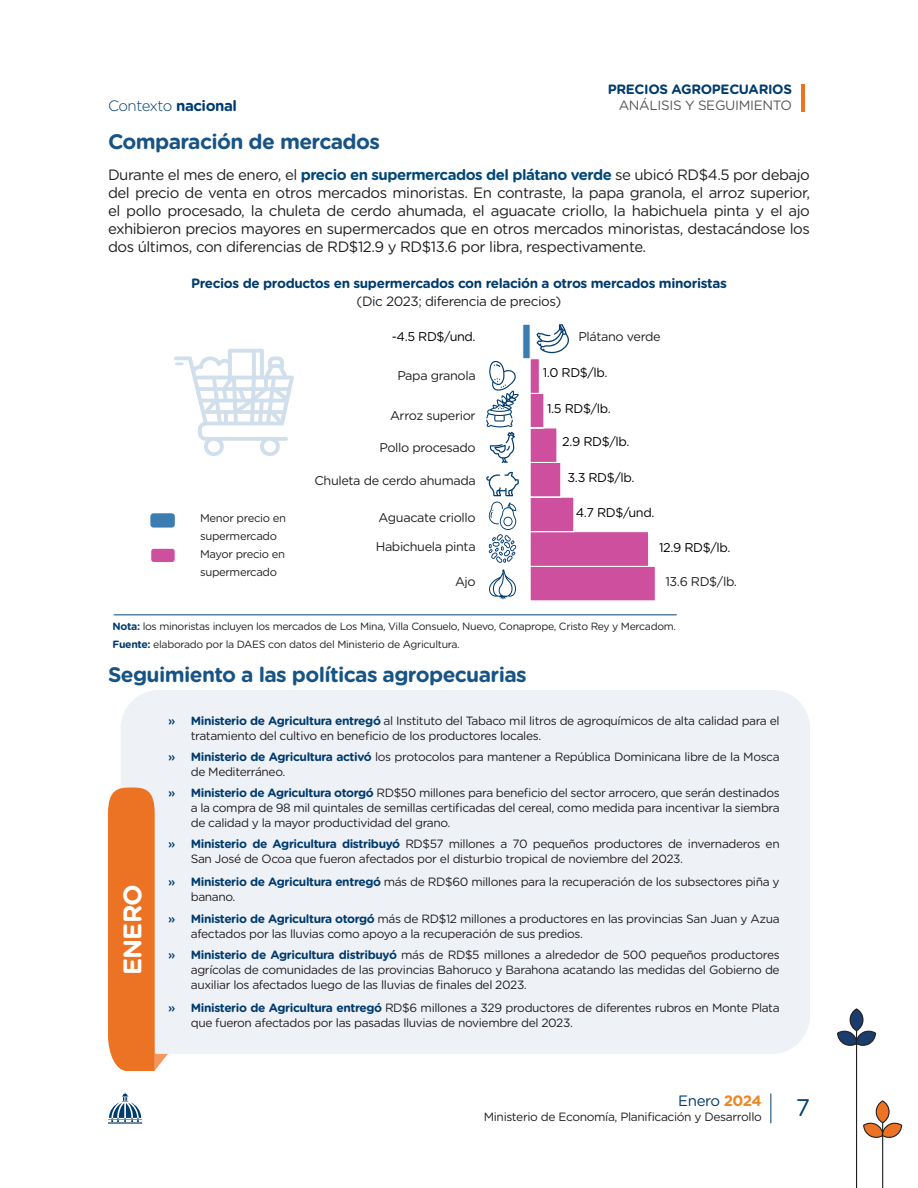
<style>
.page{position:relative;width:918px;height:1188px;background:#fff}
.page>*{position:absolute;margin:0;border:0;box-sizing:border-box;transform-origin:0 0}
.con_SANGRIA{font:700 25.5px "Gotham Rounded";letter-spacing:-.03em;color:#fff}
.t1{font:24px "Gotham Rounded";color:#003b6e}
.Subtítulos{font:700 21px "Gotham Rounded";letter-spacing:-.03em;color:#175485}
.Body{font:15px/18px "Gotham Rounded";letter-spacing:-.03em;color:#231f20;text-align:justify}
.t2{font:300 15px "Gotham Rounded";letter-spacing:-.04em;color:#003b6e}
.t3{font:15px "Gotham Rounded";letter-spacing:-.03em;color:#003b6e}
.Títulos_graficos_cuadros_Center{font:700 13.5px/18px "Gotham Rounded";letter-spacing:-.025em;color:#003b6e;text-align:center}
.t4{font:13.5px "Gotham Rounded";letter-spacing:-.025em;color:#57585a}
.Cuadro{font:12.75px "Gotham Rounded";letter-spacing:-.03em;color:#231f20}
.Cuadro-2{font:12.75px "Gotham Rounded";letter-spacing:-.03em;color:#000}
.t5{font:12px/15px "Gotham Rounded";letter-spacing:-.03em;color:#231f20}
.Fuente_tablas{font:11.25px/18px "Gotham Rounded";letter-spacing:-.03em;color:#231f20}
.Fuente_graficos{font:10.5px "Gotham Rounded";letter-spacing:-.03em;color:#231f20}
.s1{font-weight:700}
.s2{font-weight:700;color:#004779}
.s3{font-weight:400;color:#231f20}
.s4{font-weight:700;color:#003b6e}
.s5{font-weight:500;color:#003b6e}
.s6{font-weight:700;color:#ed8721}
</style>
<div class="page">
<hr style="left:108px;top:1122px;width:34px;height:2px;background:#003b6e">
<svg style="left:108px;top:1092px;width:34px;height:30px"></svg>
<hr style="left:801px;top:84px;width:3px;height:28px;background:#ed7324">
<svg style="left:771px;top:1094px;width:1px;height:29px"></svg>
<svg style="left:837px;top:1030px;width:40px;height:18px"></svg>
<svg style="left:850px;top:1009px;width:13px;height:22px"></svg>
<div style="left:850px;top:1008px;width:14px;height:23px;border:1px solid #231f20;border-radius:50%"></div>
<hr style="left:856px;top:1030px;width:1px;height:158px;background:#231f20">
<svg style="left:863px;top:1122px;width:40px;height:18px"></svg>
<svg style="left:876px;top:1101px;width:13px;height:22px"></svg>
<div style="left:876px;top:1100px;width:14px;height:23px;border:1px solid #231f20;border-radius:50%"></div>
<hr style="left:882px;top:1122px;width:1px;height:66px;background:#231f20">
<hr style="left:114px;top:615px;width:562px;height:1px;background:#004779">
<div style="left:150px;top:513px;width:25px;height:15px;background:#3b7cb1;border-radius:3px"></div>
<div style="left:151px;top:548px;width:24px;height:15px;background:#cd4f9d;border-radius:3px"></div>
<div style="left:150px;top:548px;width:26px;height:15px;border:1px solid #fff;border-radius:3px"></div>
<svg style="left:174px;top:349px;width:120px;height:107px"></svg>
<svg style="left:486px;top:361px;width:33px;height:102px"></svg>
<svg style="left:489px;top:569px;width:27px;height:30px"></svg>
<svg style="left:486px;top:471px;width:33px;height:92px"></svg>
<div style="left:530px;top:566px;width:126px;height:35px;background:#cd4f9d;border:1px solid #fff"></div>
<svg style="left:530px;top:324px;width:119px;height:243px"></svg>
<div style="left:522px;top:324px;width:9px;height:35px;background:#3b7cb1;border:1px solid #fff"></div>
<div style="left:121px;top:690px;width:689px;height:364px;background:#eef1f6;border-radius:38px"></div>
<svg style="left:108px;top:788px;width:60px;height:283px"></svg>
<p class="Títulos_graficos_cuadros_Center" style="left:608px;top:79px;width:186px">PRECIOS AGROPECUARIOS</p>
<p class="t4" style="left:619px;top:96px;width:175px">ANÁLISIS Y SEGUIMIENTO</p>
<p class="t2" style="left:108px;top:96px;width:131px">Contexto <span class="s1">nacional</span></p>
<p class="Subtítulos" style="left:108px;top:126px;width:273px">Comparación de mercados</p>
<p class="Body" style="left:108px;top:165px;width:704px">Durante el mes de enero, el <span class="s2">precio en supermercados del plátano verde</span> se ubicó RD$4.5 por debajo del precio de venta en otros mercados minoristas. En contraste, la papa granola, el arroz superior, el pollo procesado, la chuleta de cerdo ahumada, el aguacate criollo, la habichuela pinta y el ajo exhibieron precios mayores en supermercados que en otros mercados minoristas, destacándose los dos últimos, con diferencias de RD$12.9 y RD$13.6 por libra, respectivamente.</p>
<p class="Títulos_graficos_cuadros_Center" style="left:191px;top:274px;width:537px">Precios de productos en supermercados con relación a otros mercados minoristas <span class="s3">(Dic 2023; diferencia de precios)</span></p>
<p class="Fuente_tablas" style="left:200px;top:509px;width:87px">Menor precio en supermercado</p>
<p class="Fuente_tablas" style="left:200px;top:545px;width:86px">Mayor precio en supermercado</p>
<p class="Cuadro-2" style="left:392px;top:327px;width:85px">-4.5 RD$/und.</p>
<p class="Cuadro" style="left:397px;top:367px;width:80px">Papa granola</p>
<p class="Cuadro" style="left:390px;top:407px;width:87px">Arroz superior</p>
<p class="Cuadro" style="left:379px;top:438px;width:98px">Pollo procesado</p>
<p class="Cuadro" style="left:315px;top:472px;width:163px">Chuleta de cerdo ahumada</p>
<p class="Cuadro" style="left:379px;top:508px;width:99px">Aguacate criollo</p>
<p class="Cuadro" style="left:376px;top:537px;width:101px">Habichuela pinta</p>
<p class="Cuadro" style="left:455px;top:573px;width:22px">Ajo</p>
<p class="Cuadro" style="left:579px;top:327px;width:84px">Plátano verde</p>
<p class="Cuadro-2" style="left:543px;top:364px;width:66px">1.0 RD$/lb.</p>
<p class="Cuadro-2" style="left:547px;top:400px;width:65px">1.5 RD$/lb.</p>
<p class="Cuadro-2" style="left:562px;top:433px;width:69px">2.9 RD$/lb.</p>
<p class="Cuadro-2" style="left:568px;top:469px;width:69px">3.3 RD$/lb.</p>
<p class="Cuadro-2" style="left:576px;top:503px;width:80px">4.7 RD$/und.</p>
<p class="Cuadro-2" style="left:659px;top:539px;width:73px">12.9 RD$/lb.</p>
<p class="Cuadro" style="left:665px;top:573px;width:73px">13.6 RD$/lb.</p>
<p class="Fuente_graficos" style="left:112px;top:619px;width:565px"><span class="s4">Nota:</span> los minoristas incluyen los mercados de Los Mina, Villa Consuelo, Nuevo, Conaprope, Cristo Rey y Mercadom.</p>
<p class="Fuente_graficos" style="left:112px;top:637px;width:349px"><span class="s4">Fuente:</span> elaborado por la DAES con datos del Ministerio de Agricultura.</p>
<p class="Subtítulos" style="left:108px;top:659px;width:420px">Seguimiento a las políticas agropecuarias</p>
<p class="con_SANGRIA" style="left:114px;top:975px;width:93px;rotate:-90deg">ENERO</p>
<p class="t5" style="left:191px;top:713px;width:590px;text-indent:-22px"><span class="s5">»</span> <span class="s4">Ministerio de Agricultura entregó</span> al Instituto del Tabaco mil litros de agroquímicos de alta calidad para el tratamiento del cultivo en beneficio de los productores locales.</p>
<p class="t5" style="left:191px;top:749px;width:590px;text-indent:-22px"><span class="s5">»</span> <span class="s4">Ministerio de Agricultura activó</span> los protocolos para mantener a República Dominicana libre de la Mosca de Mediterráneo.</p>
<p class="t5" style="left:191px;top:785px;width:590px;text-align:justify;text-indent:-22px"><span class="s5">»</span> <span class="s4">Ministerio de Agricultura otorgó</span> RD$50 millones para beneficio del sector arrocero, que serán destinados a la compra de 98 mil quintales de semillas certificadas del cereal, como medida para incentivar la siembra de calidad y la mayor productividad del grano.</p>
<p class="t5" style="left:191px;top:836px;width:590px;text-indent:-22px"><span class="s5">»</span> <span class="s4">Ministerio de Agricultura distribuyó</span> RD$57 millones a 70 pequeños productores de invernaderos en<br>San José de Ocoa que fueron afectados por el disturbio tropical de noviembre del 2023.</p>
<p class="t5" style="left:191px;top:873px;width:590px;text-indent:-22px"><span class="s5">»</span> <span class="s4">Ministerio de Agricultura entregó</span> más de RD$60 millones para la recuperación de los subsectores piña y banano.</p>
<p class="t5" style="left:191px;top:911px;width:590px;text-indent:-22px"><span class="s5">»</span> <span class="s4">Ministerio de Agricultura otorgó</span> más de RD$12 millones a productores en las provincias San Juan y Azua afectados por las lluvias como apoyo a la recuperación de sus predios.</p>
<p class="t5" style="left:191px;top:947px;width:590px;text-align:justify;text-indent:-22px"><span class="s5">»</span> <span class="s4">Ministerio de Agricultura distribuyó</span> más de RD$5 millones a alrededor de 500 pequeños productores agrícolas de comunidades de las provincias Bahoruco y Barahona acatando las medidas del Gobierno de auxiliar los afectados luego de las lluvias de finales del 2023.</p>
<p class="t5" style="left:191px;top:999px;width:590px;text-indent:-22px"><span class="s5">»</span> <span class="s4">Ministerio de Agricultura entregó</span> RD$6 millones a 329 productores de diferentes rubros en Monte Plata que fueron afectados por las pasadas lluvias de noviembre del 2023.</p>
<p class="t3" style="left:678px;top:1090px;width:85px">Enero <span class="s6">2024</span></p>
<p class="t5" style="left:484px;top:1109px;width:280px">Ministerio de Economía, Planificación y Desarrollo</p>
<h2 class="t1" style="left:796px;top:1091px;width:16px">7</h2>
</div>
